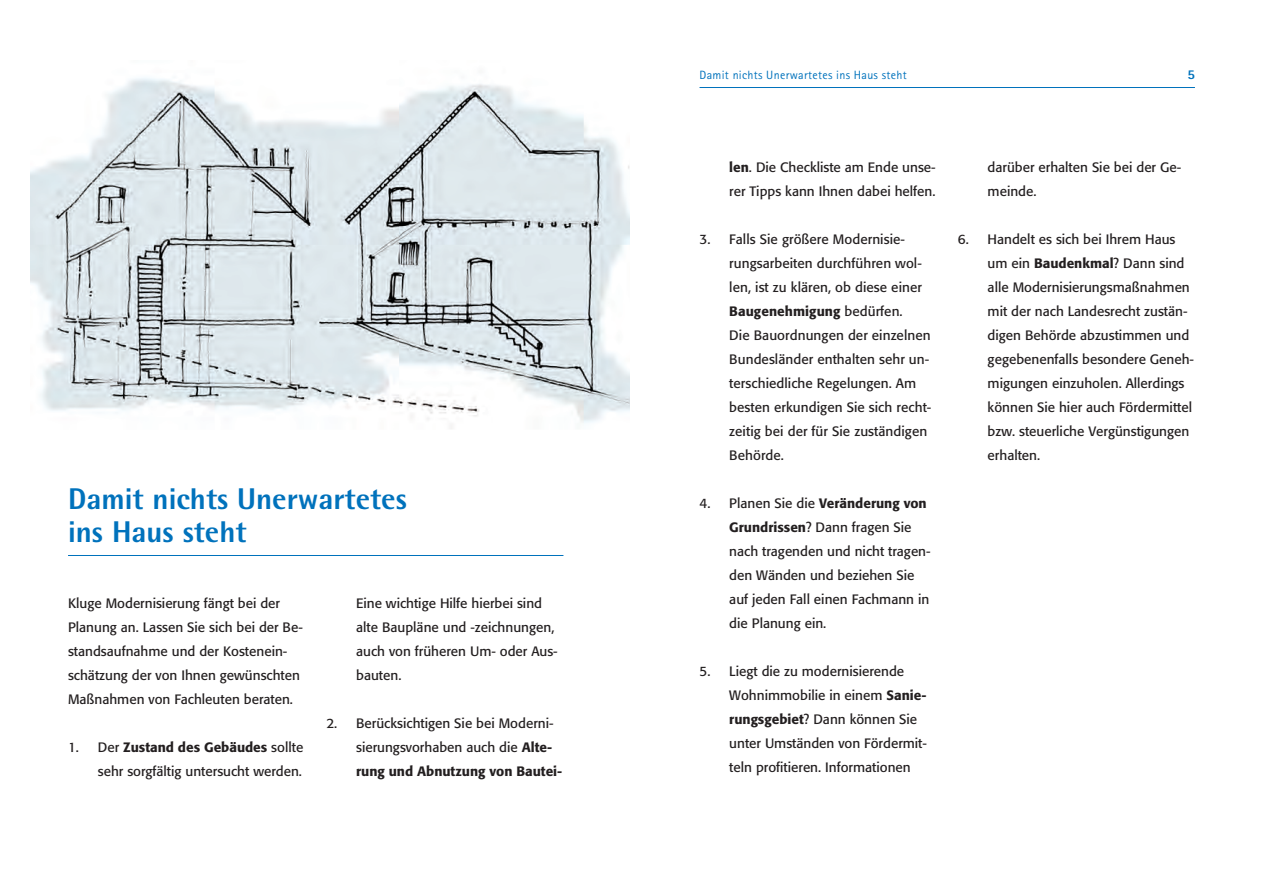
<style>
.page{position:relative;width:1263px;height:893px;background:#fff}
.page>*{position:absolute;margin:0;border:0;box-sizing:border-box;transform-origin:0 0}
.t1{font:800 30px/33px "AT Rotis Semi Sans";color:#0072bc}
.t2{font:13.5px/24px "Formata";color:#231f20}
.t3{font:800 13.5px "AT Rotis Sans Serif";color:#0072bc}
.t4{font:12px "AT Rotis Sans Serif";letter-spacing:.025em;color:#0072bc}
.s1{font-weight:500}
</style>
<div class="page">
<hr style="left:699px;top:87px;width:496px;height:1px;background:#0072bc">
<hr style="left:68px;top:555px;width:495px;height:1px;background:#0072bc">
<img style="left:30px;top:77px;width:599px;height:352px">
<h1 class="t1" style="left:68px;top:482px;width:340px">Damit nichts Unerwartetes ins Haus steht</h1>
<p class="t2" style="left:68px;top:591px;width:236px">Kluge Modernisierung fängt bei der Planung an. Lassen Sie sich bei der Be&shy;standsaufnahme und der Kostenein&shy;schätzung der von Ihnen gewünschten Maßnahmen von Fachleuten beraten.</p>
<p class="t2" style="left:68px;top:735px;width:237px;text-align:right">1. Der <span class="s1">Zustand des Gebäudes</span> sollte sehr sorgfältig untersucht werden.</p>
<p class="t2" style="left:356px;top:592px;width:203px">Eine wichtige Hilfe hierbei sind alte Baupläne und -zeichnungen, auch von früheren Um- oder Aus&shy;bauten.</p>
<p class="t2" style="left:356px;top:712px;width:208px;text-indent:-30px">2. Berücksichtigen Sie bei Moderni&shy;sierungsvorhaben auch die <span class="s1">Alte&shy;rung und Abnutzung von Bautei-</span></p>
<p class="t4" style="left:699px;top:67px;width:209px">Damit nichts Unerwartetes ins Haus steht</p>
<p class="t3" style="left:1187px;top:65px;width:9px">5</p>
<p class="t2" style="left:729px;top:156px;width:208px"><span class="s1">len</span>. Die Checkliste am Ende unse&shy;rer Tipps kann Ihnen dabei helfen.</p>
<p class="t2" style="left:729px;top:228px;width:204px;text-indent:-30px">3. Falls Sie größere Modernisie&shy;rungsarbeiten durchführen wol&shy;len, ist zu klären, ob diese einer<br><span class="s1">Baugenehmigung</span> bedürfen.<br>Die Bauordnungen der einzelnen<br>Bundesländer enthalten sehr un&shy;terschiedliche Regelungen. Am besten erkundigen Sie sich recht&shy;zeitig bei der für Sie zuständigen<br>Behörde.</p>
<p class="t2" style="left:729px;top:492px;width:203px;text-indent:-30px">4. Planen Sie die <span class="s1">Veränderung von<br>Grundrissen</span>? Dann fragen Sie nach tragenden und nicht tragen&shy;den Wänden und beziehen Sie auf jeden Fall einen Fachmann in die Planung ein.</p>
<p class="t2" style="left:729px;top:660px;width:199px;text-indent:-30px">5. Liegt die zu modernisierende<br>Wohnimmobilie in einem <span class="s1">Sanie&shy;rungsgebiet</span>? Dann können Sie unter Umständen von Fördermit&shy;teln profitieren. Informationen</p>
<p class="t2" style="left:988px;top:156px;width:195px">darüber erhalten Sie bei der Ge&shy;meinde.</p>
<p class="t2" style="left:988px;top:228px;width:208px;text-indent:-30px">6. Handelt es sich bei Ihrem Haus um ein <span class="s1">Baudenkmal</span>? Dann sind alle Modernisierungsmaßnahmen mit der nach Landesrecht zustän&shy;digen Behörde abzustimmen und gegebenenfalls besondere Geneh&shy;migungen einzuholen. Allerdings können Sie hier auch Fördermittel bzw. steuerliche Vergünstigungen erhalten.</p>
</div>
